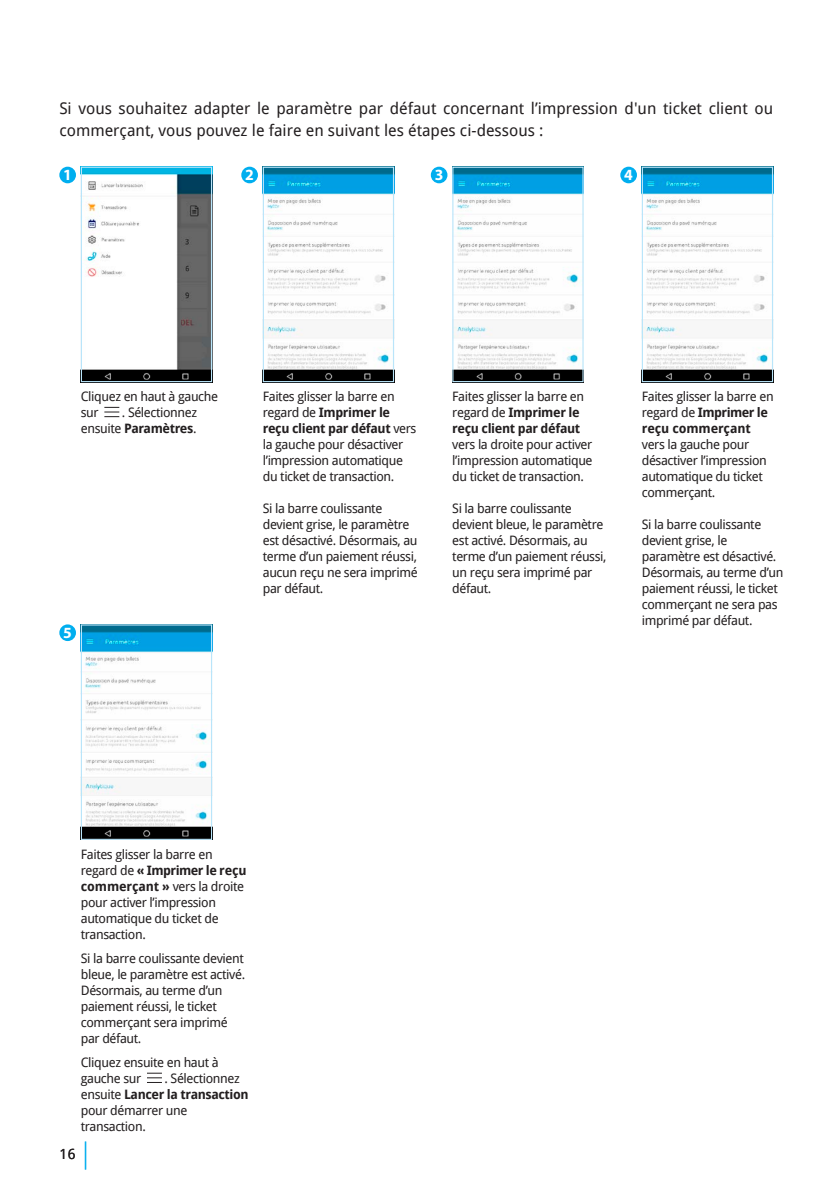
<style>
.page{position:relative;width:840px;height:1191px;background:#fff}
.page>*{position:absolute;margin:0;border:0;box-sizing:border-box;transform-origin:0 0}
.t1{font:16px/22px "Droid Sans";color:#231f20}
.t2{font:700 15.6px "Myriad Pro";color:#fff}
.t3{font:14px "Droid Sans";color:#231f20}
.t4{font:13px/16px "Droid Sans";letter-spacing:-.03em;color:#231f20}
.s1{font-weight:700}
.s2{font-size:28px;color:#00aeef}
</style>
<div class="page">
<img style="left:265px;top:169px;width:127px;height:211px">
<div style="left:263px;top:167px;width:131px;height:215px;border:1px solid #b9e5fa"></div>
<div style="left:241px;top:167px;width:17px;height:16px;background:#00aeef;border-radius:50%"></div>
<img style="left:454px;top:169px;width:127px;height:211px">
<div style="left:452px;top:167px;width:131px;height:215px;border:1px solid #b9e5fa"></div>
<img style="left:643px;top:169px;width:127px;height:211px">
<div style="left:641px;top:167px;width:131px;height:215px;border:1px solid #b9e5fa"></div>
<div style="left:430px;top:167px;width:17px;height:16px;background:#00aeef;border-radius:50%"></div>
<div style="left:620px;top:167px;width:16px;height:16px;background:#00aeef;border-radius:50%"></div>
<img style="left:83px;top:169px;width:127px;height:211px">
<div style="left:81px;top:167px;width:131px;height:215px;border:1px solid #b9e5fa"></div>
<img style="left:83px;top:626px;width:127px;height:212px">
<div style="left:81px;top:624px;width:131px;height:216px;border:1px solid #b9e5fa"></div>
<svg style="left:104px;top:407px;width:15px;height:10px"></svg>
<svg style="left:147px;top:1072px;width:15px;height:11px"></svg>
<div style="left:59px;top:167px;width:17px;height:16px;background:#00aeef;border-radius:50%"></div>
<svg style="left:59px;top:624px;width:17px;height:17px"></svg>
<div style="left:63px;top:626px;width:9px;height:12px;background:#00aeef"></div>
<p class="t1" style="left:59px;top:97px;width:714px">Si vous souhaitez adapter le paramètre par défaut concernant l’impression d'un ticket client ou commerçant, vous pouvez le faire en suivant les étapes ci-dessous :</p>
<p class="t2" style="left:63px;top:166px;width:10px">1</p>
<p class="t2" style="left:245px;top:166px;width:10px">2</p>
<p class="t2" style="left:434px;top:166px;width:10px">3</p>
<p class="t2" style="left:624px;top:166px;width:10px">4</p>
<p class="t4" style="left:81px;top:388px;width:139px">Cliquez en haut à gauche sur</p>
<p class="t4" style="left:81px;top:404px;width:118px;text-align:right">. Sélectionnez ensuite <span class="s1">Paramètres</span>.</p>
<p class="t2" style="left:63px;top:624px;width:10px">5</p>
<p class="t4" style="left:263px;top:388px;width:155px">Faites glisser la barre en regard de <span class="s1">Imprimer le reçu client par défaut</span> vers la gauche pour désactiver l’impression automatique du ticket de transaction.</p>
<p class="t4" style="left:263px;top:500px;width:156px">Si la barre coulissante devient grise, le paramètre est désactivé. Désormais, au terme d’un paiement réussi, aucun reçu ne sera imprimé par défaut.</p>
<p class="t4" style="left:452px;top:388px;width:133px">Faites glisser la barre en regard de <span class="s1">Imprimer le reçu client par défaut</span></p>
<p class="t4" style="left:452px;top:436px;width:142px;text-align:justify">vers la droite pour activer l’impression automatique du ticket de transaction.</p>
<p class="t4" style="left:452px;top:499px;width:156px">Si la barre coulissante devient bleue, le paramètre est activé. Désormais, au terme d’un paiement réussi, un reçu sera imprimé par défaut.</p>
<p class="t4" style="left:641px;top:388px;width:133px">Faites glisser la barre en regard de <span class="s1">Imprimer le reçu commerçant</span></p>
<p class="t4" style="left:641px;top:436px;width:126px">vers la gauche pour désactiver l’impression automatique du ticket commerçant.</p>
<p class="t4" style="left:641px;top:515px;width:143px">Si la barre coulissante devient grise, le paramètre est désactivé.<br>Désormais, au terme d’un paiement réussi, le ticket commerçant ne sera pas imprimé par défaut.</p>
<p class="t4" style="left:81px;top:845px;width:167px">Faites glisser la barre en regard de <span class="s1">« Imprimer le reçu commerçant »</span> vers la droite pour activer l’impression automatique du ticket de transaction.</p>
<p class="t4" style="left:81px;top:949px;width:166px">Si la barre coulissante devient bleue, le paramètre est activé.<br>Désormais, au terme d’un paiement réussi, le ticket commerçant sera imprimé par défaut.</p>
<p class="t4" style="left:81px;top:1053px;width:139px">Cliquez ensuite en haut à gauche sur</p>
<p class="t4" style="left:81px;top:1069px;width:169px;text-indent:84px">. Sélectionnez ensuite <span class="s1">Lancer la transaction </span>pour démarrer une transaction.</p>
<p class="t3" style="left:59px;top:1144px;width:32px">16 <span class="s2">|</span></p>
</div>
